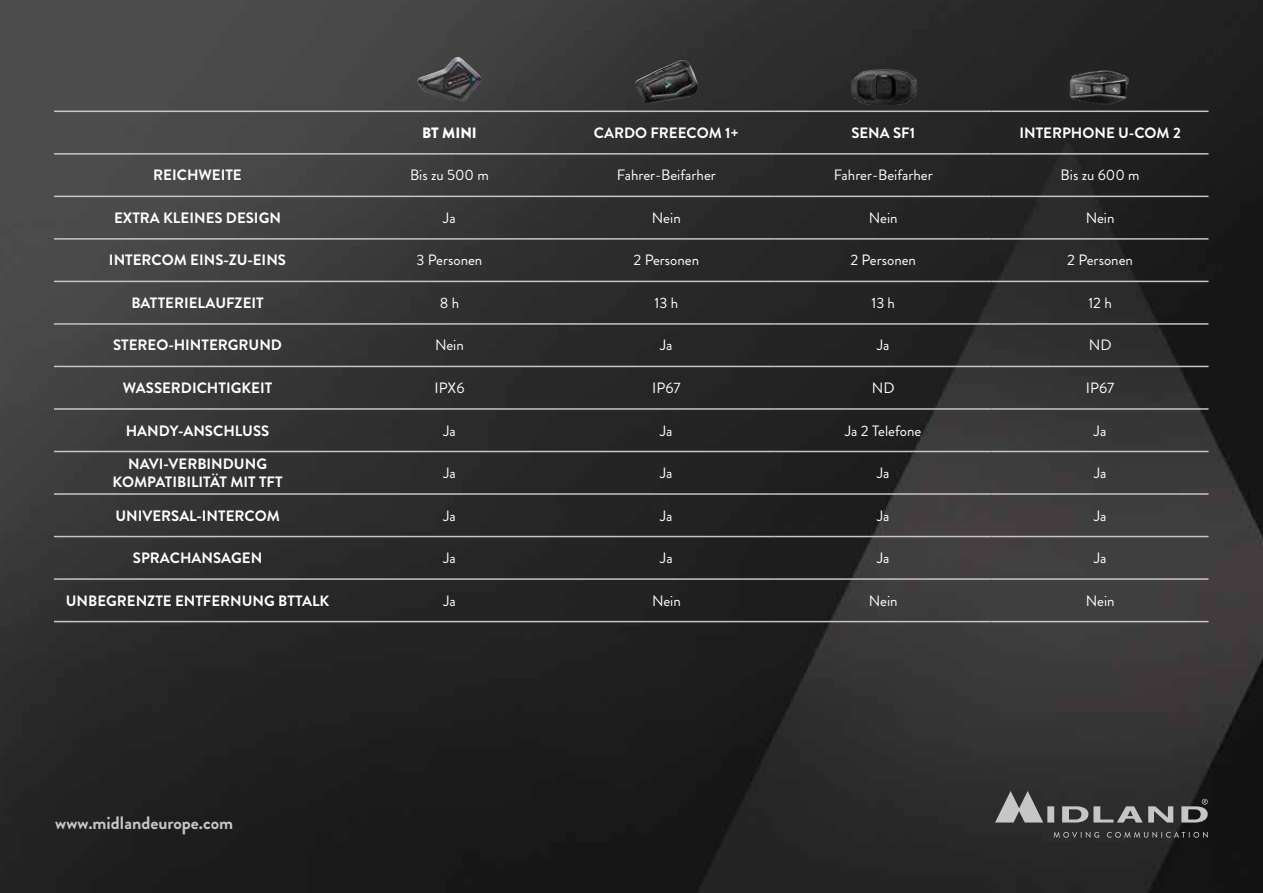
<style>
.page{position:relative;width:1263px;height:893px;background:#fff}
.page>*{position:absolute;margin:0;border:0;box-sizing:border-box;transform-origin:0 0}
.t1{font:700 18px "Brandon Grotesque";color:#c6c6c6}
.t2{font:700 15px/18px "Brandon Grotesque";color:#fff;text-align:center}
.t3{font:15px "Brandon Grotesque";color:#fff}
.t4{font:900 15px "Brandon Grotesque";color:#fff}
</style>
<div class="page">
<img style="left:0;top:0;width:1263px;height:893px">
<svg style="left:995px;top:791px;width:213px;height:31px;background:#5b5b5b"></svg>
<svg style="left:1053px;top:832px;width:155px;height:6px"></svg>
<img style="left:418px;top:57px;width:63px;height:46px">
<img style="left:635px;top:60px;width:63px;height:43px">
<img style="left:1067px;top:69px;width:64px;height:35px">
<img style="left:851px;top:69px;width:65px;height:35px">
<hr style="left:54px;top:153px;width:287px;height:2px;background:#c6c6c6">
<hr style="left:341px;top:153px;width:217px;height:2px;background:#c6c6c6">
<hr style="left:558px;top:153px;width:217px;height:2px;background:#c6c6c6">
<hr style="left:775px;top:153px;width:217px;height:2px;background:#c6c6c6">
<hr style="left:992px;top:153px;width:216px;height:2px;background:#c6c6c6">
<hr style="left:54px;top:196px;width:287px;height:1px;background:#c6c6c6">
<hr style="left:341px;top:196px;width:217px;height:1px;background:#c6c6c6">
<hr style="left:558px;top:196px;width:217px;height:1px;background:#c6c6c6">
<hr style="left:775px;top:196px;width:217px;height:1px;background:#c6c6c6">
<hr style="left:992px;top:196px;width:216px;height:1px;background:#c6c6c6">
<hr style="left:54px;top:238px;width:287px;height:2px;background:#c6c6c6">
<hr style="left:341px;top:238px;width:217px;height:2px;background:#c6c6c6">
<hr style="left:558px;top:238px;width:217px;height:2px;background:#c6c6c6">
<hr style="left:775px;top:238px;width:217px;height:2px;background:#c6c6c6">
<hr style="left:992px;top:238px;width:216px;height:2px;background:#c6c6c6">
<hr style="left:54px;top:281px;width:287px;height:1px;background:#c6c6c6">
<hr style="left:341px;top:281px;width:217px;height:1px;background:#c6c6c6">
<hr style="left:558px;top:281px;width:217px;height:1px;background:#c6c6c6">
<hr style="left:775px;top:281px;width:217px;height:1px;background:#c6c6c6">
<hr style="left:992px;top:281px;width:216px;height:1px;background:#c6c6c6">
<hr style="left:54px;top:323px;width:287px;height:2px;background:#c6c6c6">
<hr style="left:341px;top:323px;width:217px;height:2px;background:#c6c6c6">
<hr style="left:558px;top:323px;width:217px;height:2px;background:#c6c6c6">
<hr style="left:775px;top:323px;width:217px;height:2px;background:#c6c6c6">
<hr style="left:992px;top:323px;width:216px;height:2px;background:#c6c6c6">
<hr style="left:54px;top:366px;width:287px;height:1px;background:#c6c6c6">
<hr style="left:341px;top:366px;width:217px;height:1px;background:#c6c6c6">
<hr style="left:558px;top:366px;width:217px;height:1px;background:#c6c6c6">
<hr style="left:775px;top:366px;width:217px;height:1px;background:#c6c6c6">
<hr style="left:992px;top:366px;width:216px;height:1px;background:#c6c6c6">
<hr style="left:54px;top:408px;width:287px;height:2px;background:#c6c6c6">
<hr style="left:341px;top:408px;width:217px;height:2px;background:#c6c6c6">
<hr style="left:558px;top:408px;width:217px;height:2px;background:#c6c6c6">
<hr style="left:775px;top:408px;width:217px;height:2px;background:#c6c6c6">
<hr style="left:992px;top:408px;width:216px;height:2px;background:#c6c6c6">
<hr style="left:54px;top:451px;width:287px;height:1px;background:#c6c6c6">
<hr style="left:341px;top:451px;width:217px;height:1px;background:#c6c6c6">
<hr style="left:558px;top:451px;width:217px;height:1px;background:#c6c6c6">
<hr style="left:775px;top:451px;width:217px;height:1px;background:#c6c6c6">
<hr style="left:992px;top:451px;width:216px;height:1px;background:#c6c6c6">
<hr style="left:54px;top:493px;width:287px;height:2px;background:#c6c6c6">
<hr style="left:341px;top:493px;width:217px;height:2px;background:#c6c6c6">
<hr style="left:558px;top:493px;width:217px;height:2px;background:#c6c6c6">
<hr style="left:775px;top:493px;width:217px;height:2px;background:#c6c6c6">
<hr style="left:992px;top:493px;width:216px;height:2px;background:#c6c6c6">
<hr style="left:54px;top:536px;width:287px;height:1px;background:#c6c6c6">
<hr style="left:341px;top:536px;width:217px;height:1px;background:#c6c6c6">
<hr style="left:558px;top:536px;width:217px;height:1px;background:#c6c6c6">
<hr style="left:775px;top:536px;width:217px;height:1px;background:#c6c6c6">
<hr style="left:992px;top:536px;width:216px;height:1px;background:#c6c6c6">
<hr style="left:54px;top:578px;width:287px;height:2px;background:#c6c6c6">
<hr style="left:341px;top:578px;width:217px;height:2px;background:#c6c6c6">
<hr style="left:558px;top:578px;width:217px;height:2px;background:#c6c6c6">
<hr style="left:775px;top:578px;width:217px;height:2px;background:#c6c6c6">
<hr style="left:992px;top:578px;width:216px;height:2px;background:#c6c6c6">
<hr style="left:558px;top:111px;width:217px;height:1px;background:#c6c6c6">
<hr style="left:775px;top:111px;width:217px;height:1px;background:#c6c6c6">
<hr style="left:992px;top:111px;width:216px;height:1px;background:#c6c6c6">
<hr style="left:54px;top:111px;width:287px;height:1px;background:#c6c6c6">
<hr style="left:341px;top:111px;width:217px;height:1px;background:#c6c6c6">
<hr style="left:54px;top:621px;width:287px;height:1px;background:#c6c6c6">
<hr style="left:341px;top:621px;width:217px;height:1px;background:#c6c6c6">
<hr style="left:558px;top:621px;width:217px;height:1px;background:#c6c6c6">
<hr style="left:775px;top:621px;width:217px;height:1px;background:#c6c6c6">
<hr style="left:992px;top:621px;width:216px;height:1px;background:#c6c6c6">
<p class="t4" style="left:422px;top:122px;width:56px">BT MINI</p>
<p class="t2" style="left:594px;top:124px;width:147px">CARDO FREECOM 1+</p>
<p class="t2" style="left:851px;top:124px;width:65px">SENA SF1</p>
<p class="t2" style="left:1019px;top:124px;width:163px">INTERPHONE U-COM 2</p>
<p class="t2" style="left:153px;top:166px;width:90px">REICHWEITE</p>
<p class="t3" style="left:410px;top:165px;width:80px">Bis zu 500 m</p>
<p class="t3" style="left:617px;top:165px;width:101px">Fahrer-Beifarher</p>
<p class="t3" style="left:834px;top:165px;width:101px">Fahrer-Beifarher</p>
<p class="t3" style="left:1061px;top:165px;width:80px">Bis zu 600 m</p>
<p class="t2" style="left:114px;top:209px;width:168px">EXTRA KLEINES DESIGN</p>
<p class="t3" style="left:443px;top:207px;width:14px">Ja</p>
<p class="t3" style="left:652px;top:207px;width:30px">Nein</p>
<p class="t3" style="left:869px;top:207px;width:30px">Nein</p>
<p class="t3" style="left:1086px;top:207px;width:30px">Nein</p>
<p class="t2" style="left:109px;top:251px;width:179px">INTERCOM EINS-ZU-EINS</p>
<p class="t3" style="left:417px;top:250px;width:67px">3 Personen</p>
<p class="t3" style="left:633px;top:250px;width:67px">2 Personen</p>
<p class="t3" style="left:850px;top:250px;width:67px">2 Personen</p>
<p class="t3" style="left:1067px;top:250px;width:67px">2 Personen</p>
<p class="t2" style="left:131px;top:294px;width:134px">BATTERIELAUFZEIT</p>
<p class="t3" style="left:440px;top:292px;width:21px">8 h</p>
<p class="t3" style="left:654px;top:292px;width:25px">13 h</p>
<p class="t3" style="left:871px;top:292px;width:25px">13 h</p>
<p class="t3" style="left:1088px;top:292px;width:25px">12 h</p>
<p class="t2" style="left:113px;top:336px;width:170px">STEREO-HINTERGRUND</p>
<p class="t3" style="left:435px;top:335px;width:30px">Nein</p>
<p class="t3" style="left:660px;top:335px;width:14px">Ja</p>
<p class="t3" style="left:877px;top:335px;width:14px">Ja</p>
<p class="t3" style="left:1089px;top:335px;width:24px">ND</p>
<p class="t2" style="left:123px;top:379px;width:151px">WASSERDICHTIGKEIT</p>
<p class="t3" style="left:434px;top:377px;width:31px">IPX6</p>
<p class="t3" style="left:652px;top:377px;width:30px">IP67</p>
<p class="t3" style="left:872px;top:377px;width:24px">ND</p>
<p class="t3" style="left:1086px;top:377px;width:30px">IP67</p>
<p class="t2" style="left:126px;top:422px;width:145px">HANDY-ANSCHLUSS</p>
<p class="t3" style="left:443px;top:420px;width:14px">Ja</p>
<p class="t3" style="left:660px;top:420px;width:14px">Ja</p>
<p class="t3" style="left:845px;top:420px;width:78px">Ja 2 Telefone</p>
<p class="t3" style="left:1094px;top:420px;width:14px">Ja</p>
<p class="t2" style="left:113px;top:455px;width:172px">NAVI-VERBINDUNG<br>KOMPATIBILITÄT MIT TFT</p>
<p class="t3" style="left:443px;top:463px;width:14px">Ja</p>
<p class="t3" style="left:660px;top:463px;width:14px">Ja</p>
<p class="t3" style="left:877px;top:463px;width:14px">Ja</p>
<p class="t3" style="left:1094px;top:463px;width:14px">Ja</p>
<p class="t2" style="left:115px;top:507px;width:166px">UNIVERSAL-INTERCOM</p>
<p class="t3" style="left:443px;top:505px;width:14px">Ja</p>
<p class="t3" style="left:660px;top:505px;width:14px">Ja</p>
<p class="t3" style="left:877px;top:505px;width:14px">Ja</p>
<p class="t3" style="left:1094px;top:505px;width:14px">Ja</p>
<p class="t2" style="left:133px;top:549px;width:131px">SPRACHANSAGEN</p>
<p class="t3" style="left:443px;top:548px;width:14px">Ja</p>
<p class="t3" style="left:660px;top:548px;width:14px">Ja</p>
<p class="t3" style="left:877px;top:548px;width:14px">Ja</p>
<p class="t3" style="left:1094px;top:548px;width:14px">Ja</p>
<p class="t2" style="left:66px;top:592px;width:265px">UNBEGRENZTE ENTFERNUNG BTTALK</p>
<p class="t3" style="left:443px;top:590px;width:14px">Ja</p>
<p class="t3" style="left:652px;top:590px;width:30px">Nein</p>
<p class="t3" style="left:869px;top:590px;width:30px">Nein</p>
<p class="t3" style="left:1086px;top:590px;width:30px">Nein</p>
<p class="t1" style="left:55px;top:810px;width:180px">www.midlandeurope.com</p>
</div>
